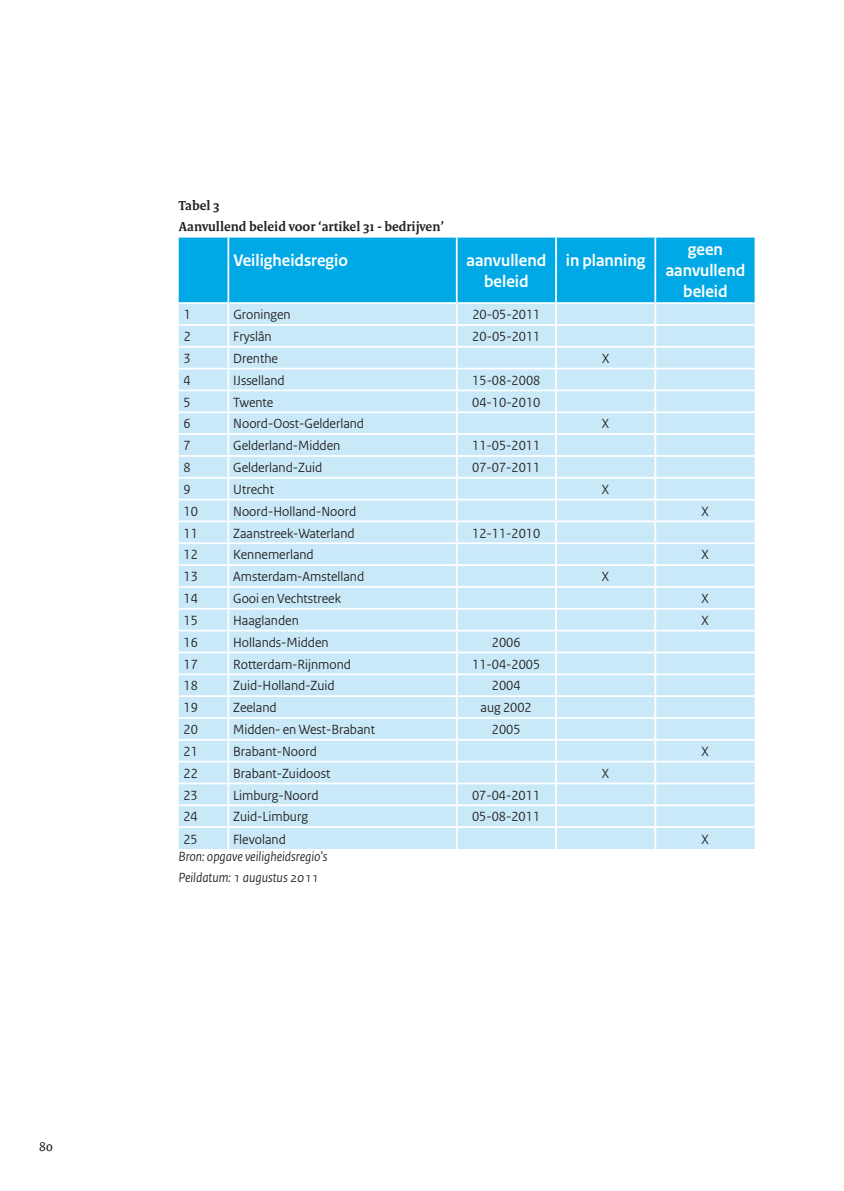
<style>
.page{position:relative;width:844px;height:1191px;background:#fff}
.page>*{position:absolute;margin:0;border:0;box-sizing:border-box;transform-origin:0 0}
.t1{font:700 17.5px/21px "Rijksoverheid Sans";color:#fff;text-align:center}
.t2{font:14px "Rijksoverheid Sans";color:#231f20}
.t3{font:italic 14px/21px "Rijksoverheid Sans";color:#231f20}
.t4{font:700 14px/21px "Rijksoverheid Serif";color:#231f20}
.t5{font:14px "Rijksoverheid Serif";color:#231f20}
</style>
<div class="page">
<svg style="left:179px;top:238px;width:575px;height:611px;background:#b8e4f6"></svg>
<hr style="left:655px;top:826px;width:99px;height:2px;background:#fff">
<hr style="left:654px;top:828px;width:2px;height:21px;background:#fff">
<p class="t5" style="left:39px;top:1138px;width:15px">80</p>
<p class="t4" style="left:179px;top:194px;width:267px">Tabel 3<br>Aanvullend beleid voor ‘artikel 31 - bedrijven’</p>
<p class="t1" style="left:233px;top:250px;width:116px">Veiligheidsregio</p>
<p class="t1" style="left:466px;top:250px;width:81px">aanvullend beleid</p>
<p class="t1" style="left:566px;top:250px;width:81px">in planning</p>
<p class="t1" style="left:665px;top:240px;width:81px">geen aanvullend beleid</p>
<p class="t2" style="left:184px;top:306px;width:9px">1</p>
<p class="t2" style="left:233px;top:306px;width:59px">Groningen</p>
<p class="t2" style="left:472px;top:306px;width:70px">20-05-2011</p>
<p class="t2" style="left:184px;top:328px;width:9px">2</p>
<p class="t2" style="left:233px;top:328px;width:40px">Fryslân</p>
<p class="t2" style="left:472px;top:328px;width:70px">20-05-2011</p>
<p class="t2" style="left:184px;top:350px;width:9px">3</p>
<p class="t2" style="left:233px;top:350px;width:46px">Drenthe</p>
<p class="t2" style="left:602px;top:350px;width:9px">X</p>
<p class="t2" style="left:184px;top:372px;width:9px">4</p>
<p class="t2" style="left:233px;top:372px;width:53px">IJsselland</p>
<p class="t2" style="left:472px;top:372px;width:70px">15-08-2008</p>
<p class="t2" style="left:183px;top:394px;width:9px">5</p>
<p class="t2" style="left:233px;top:394px;width:42px">Twente</p>
<p class="t2" style="left:472px;top:394px;width:70px">04-10-2010</p>
<p class="t2" style="left:183px;top:416px;width:9px">6</p>
<p class="t2" style="left:233px;top:416px;width:132px">Noord-Oost-Gelderland</p>
<p class="t2" style="left:601px;top:416px;width:9px">X</p>
<p class="t2" style="left:183px;top:437px;width:9px">7</p>
<p class="t2" style="left:233px;top:437px;width:108px">Gelderland-Midden</p>
<p class="t2" style="left:472px;top:437px;width:70px">11-05-2011</p>
<p class="t2" style="left:183px;top:459px;width:9px">8</p>
<p class="t2" style="left:233px;top:459px;width:90px">Gelderland-Zuid</p>
<p class="t2" style="left:472px;top:459px;width:70px">07-07-2011</p>
<p class="t2" style="left:183px;top:481px;width:9px">9</p>
<p class="t2" style="left:233px;top:481px;width:42px">Utrecht</p>
<p class="t2" style="left:601px;top:481px;width:9px">X</p>
<p class="t2" style="left:183px;top:503px;width:16px">10</p>
<p class="t2" style="left:233px;top:503px;width:124px">Noord-Holland-Noord</p>
<p class="t2" style="left:701px;top:503px;width:9px">X</p>
<p class="t2" style="left:183px;top:525px;width:16px">11</p>
<p class="t2" style="left:233px;top:525px;width:123px">Zaanstreek-Waterland</p>
<p class="t2" style="left:472px;top:525px;width:70px">12-11-2010</p>
<p class="t2" style="left:183px;top:547px;width:16px">12</p>
<p class="t2" style="left:233px;top:547px;width:82px">Kennemerland</p>
<p class="t2" style="left:701px;top:547px;width:9px">X</p>
<p class="t2" style="left:183px;top:568px;width:16px">13</p>
<p class="t2" style="left:233px;top:568px;width:132px">Amsterdam-Amstelland</p>
<p class="t2" style="left:601px;top:568px;width:9px">X</p>
<p class="t2" style="left:183px;top:590px;width:16px">14</p>
<p class="t2" style="left:233px;top:590px;width:109px">Gooi en Vechtstreek</p>
<p class="t2" style="left:701px;top:590px;width:9px">X</p>
<p class="t2" style="left:183px;top:612px;width:16px">15</p>
<p class="t2" style="left:233px;top:612px;width:67px">Haaglanden</p>
<p class="t2" style="left:701px;top:612px;width:9px">X</p>
<p class="t2" style="left:183px;top:634px;width:16px">16</p>
<p class="t2" style="left:233px;top:634px;width:97px">Hollands-Midden</p>
<p class="t2" style="left:491px;top:634px;width:30px">2006</p>
<p class="t2" style="left:183px;top:656px;width:16px">17</p>
<p class="t2" style="left:233px;top:656px;width:119px">Rotterdam-Rijnmond</p>
<p class="t2" style="left:472px;top:656px;width:70px">11-04-2005</p>
<p class="t2" style="left:183px;top:678px;width:16px">18</p>
<p class="t2" style="left:233px;top:678px;width:103px">Zuid-Holland-Zuid</p>
<p class="t2" style="left:491px;top:678px;width:30px">2004</p>
<p class="t2" style="left:183px;top:699px;width:16px">19</p>
<p class="t2" style="left:233px;top:699px;width:45px">Zeeland</p>
<p class="t2" style="left:480px;top:699px;width:53px">aug 2002</p>
<p class="t2" style="left:183px;top:721px;width:16px">20</p>
<p class="t2" style="left:233px;top:721px;width:143px">Midden- en West-Brabant</p>
<p class="t2" style="left:491px;top:721px;width:30px">2005</p>
<p class="t2" style="left:183px;top:743px;width:16px">21</p>
<p class="t2" style="left:233px;top:743px;width:85px">Brabant-Noord</p>
<p class="t2" style="left:701px;top:743px;width:9px">X</p>
<p class="t2" style="left:183px;top:765px;width:16px">22</p>
<p class="t2" style="left:233px;top:765px;width:99px">Brabant-Zuidoost</p>
<p class="t2" style="left:601px;top:765px;width:9px">X</p>
<p class="t2" style="left:183px;top:787px;width:16px">23</p>
<p class="t2" style="left:233px;top:787px;width:87px">Limburg-Noord</p>
<p class="t2" style="left:472px;top:787px;width:70px">07-04-2011</p>
<p class="t2" style="left:183px;top:808px;width:16px">24</p>
<p class="t2" style="left:233px;top:808px;width:76px">Zuid-Limburg</p>
<p class="t2" style="left:472px;top:808px;width:70px">05-08-2011</p>
<p class="t2" style="left:183px;top:831px;width:16px">25</p>
<p class="t2" style="left:233px;top:831px;width:54px">Flevoland</p>
<p class="t2" style="left:701px;top:831px;width:9px">X</p>
<p class="t3" style="left:178px;top:846px;width:151px">Bron: opgave veiligheidsregio’s<br>Peildatum: 1 augustus 2011</p>
</div>
